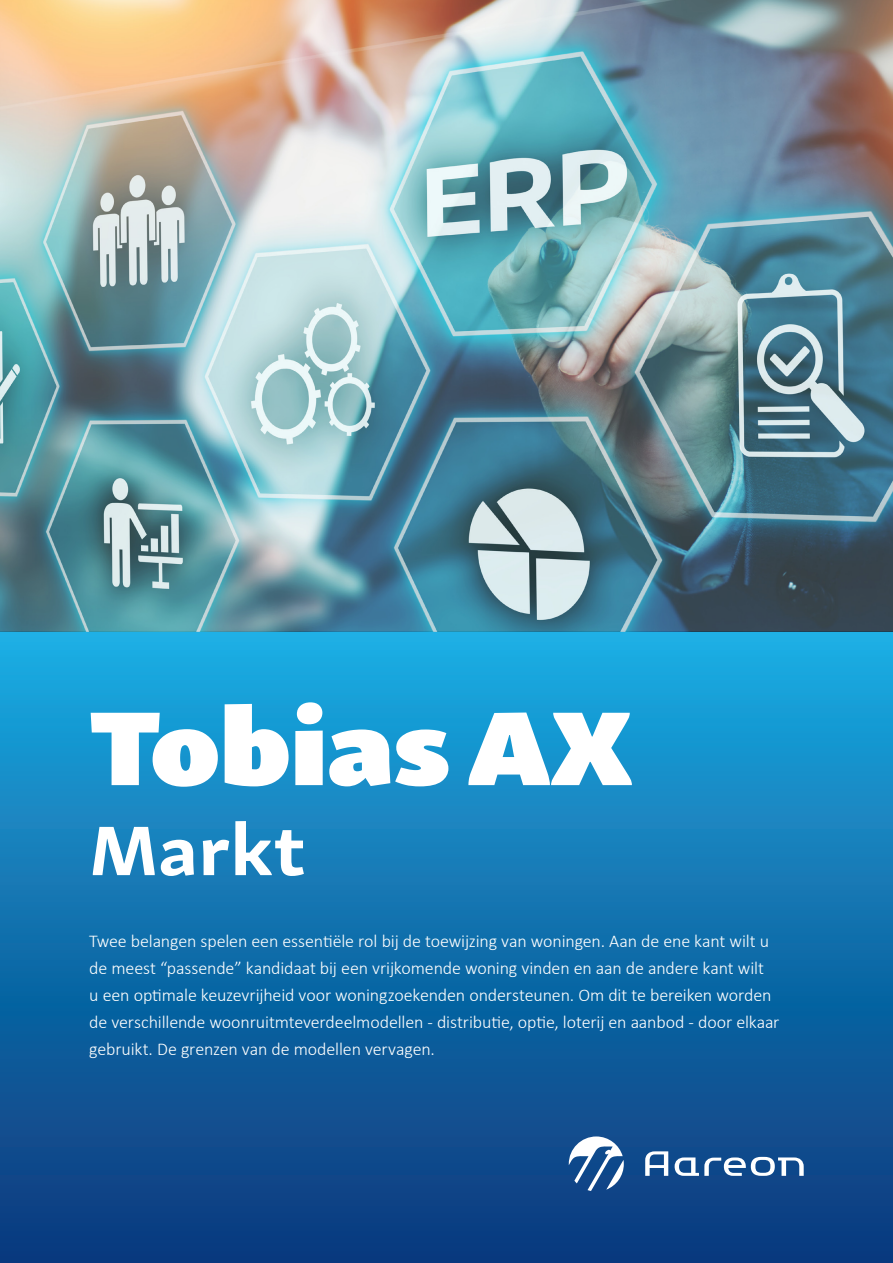
<style>
.page{position:relative;width:893px;height:1263px;background:#fff}
.page>*{position:absolute;margin:0;border:0;box-sizing:border-box;transform-origin:0 0}
.t1{font:108px "Skolar Sans PE Ex Bl";color:#fff}
.t2{font:700 72px "Skolar Sans PE Ex";color:#fff}
.Bodytext_10___13_Coo{font:300 18px/27px "Calibri";letter-spacing:-.01em;color:#fff}
</style>
<div class="page">
<div style="left:0;top:631px;width:893px;height:632px;background:linear-gradient(to bottom,#1aabe1,#093579)"></div>
<svg style="left:569px;top:1136px;width:55px;height:55px"></svg>
<svg style="left:645px;top:1151px;width:23px;height:25px"></svg>
<svg style="left:675px;top:1157px;width:129px;height:19px"></svg>
<img style="left:0;top:0;width:893px;height:631px">
<p class="t1" style="left:89px;top:649px;width:544px">Tobias AX</p>
<p class="t2" style="left:89px;top:791px;width:218px">Markt</p>
<p class="Bodytext_10___13_Coo" style="left:89px;top:927px;width:692px">Twee belangen spelen een essentiële rol bij de toewijzing van woningen. Aan de ene kant wilt u de meest “passende” kandidaat bij een vrijkomende woning vinden en aan de andere kant wilt<br>u een optimale keuzevrijheid voor woningzoekenden ondersteunen. Om dit te bereiken worden de verschillende woonruitmteverdeelmodellen - distributie, optie, loterij en aanbod - door elkaar gebruikt. De grenzen van de modellen vervagen.</p>
</div>
